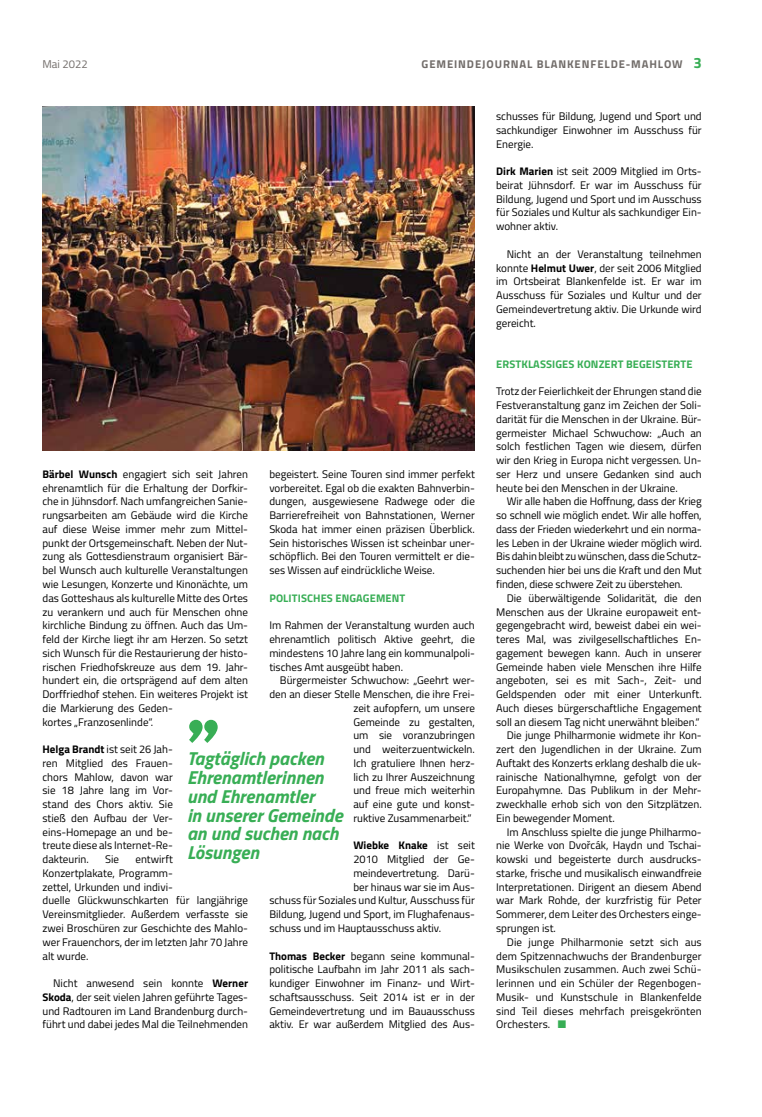
<style>
.page{position:relative;width:762px;height:1117px;background:#fff}
.page>*{position:absolute;margin:0;border:0;box-sizing:border-box;transform-origin:0 0}
.t1{font:italic 700 18.75px/18.8px "Titillium Web";color:#38ae55}
.t2{font:700 11.25px "Titillium Web";letter-spacing:.08em;color:#716c69}
.t3{font:11.25px "Titillium Web";color:#716c69}
.t4{font:11px/13.8px "Titillium Web";color:#000;text-align:justify}
.t5{font:700 11px "Titillium Web";letter-spacing:.01em;color:#38ae55}
.t6{font:700 11px "Titillium Web";color:#000}
.s1{font-size:15px;color:#38ae55}
.s2{font-weight:400}
.s3{font-weight:700}
.s4{color:#38ae55}
</style>
<div class="page">
<img style="left:43px;top:106px;width:432px;height:344px">
<svg style="left:189px;top:719px;width:29px;height:23px"></svg>
<p class="t3" style="left:43px;top:56px;width:47px">Mai 2022</p>
<p class="t2" style="left:421px;top:55px;width:282px">GEMEINDEJOURNAL BLANKENFELDE-MAHLOW <span class="s1">3</span></p>
<p class="t4" style="left:269px;top:466px;width:207px;text-align:left">begeistert. Seine Touren sind immer perfekt vorbereitet. Egal ob die exakten Bahnverbin&shy;dungen, ausgewiesene Radwege oder die Barrierefreiheit von Bahnstationen, Werner Skoda hat immer einen präzisen Überblick.<br>Sein historisches Wissen ist scheinbar uner&shy;schöpflich. Bei den Touren vermittelt er die&shy;ses Wissen auf eindrückliche Weise.</p>
<p class="t5" style="left:269px;top:589px;width:137px">POLITISCHES ENGAGEMENT</p>
<p class="t4" style="left:269px;top:618px;width:207px">Im Rahmen der Veranstaltung wurden auch ehrenamtlich politisch Aktive geehrt, die mindestens 10 Jahre lang ein kommunalpoli&shy;tisches Amt ausgeübt haben.</p>
<p class="t4" style="left:269px;top:673px;width:207px;text-align:right">Bürgermeister Schwuchow: „Geehrt wer&shy;den an dieser Stelle Menschen, die ihre Frei&shy;zeit aufopfern, um unsere<br>Gemeinde zu gestalten,<br>um sie voranzubringen<br>und weiterzuentwickeln.<br>Ich gratuliere Ihnen herz-<br>lich zu Ihrer Auszeichnung<br>und freue mich weiterhin<br>auf eine gute und konst-<br>ruktive Zusammenarbeit.“</p>
<p class="t6" style="left:353px;top:837px;width:123px">Wiebke Knake <span class="s2">ist seit</span></p>
<p class="t4" style="left:353px;top:851px;width:123px">2010 Mitglied der Ge-</p>
<p class="t4" style="left:353px;top:865px;width:123px">meindevertretung. Darü-</p>
<p class="t4" style="left:353px;top:879px;width:123px">ber hinaus war sie im Aus-</p>
<p class="t4" style="left:269px;top:893px;width:207px">schuss für Soziales und Kultur, Ausschuss für</p>
<p class="t4" style="left:269px;top:906px;width:207px">Bildung, Jugend und Sport, im Flughafenaus-</p>
<p class="t4" style="left:269px;top:920px;width:173px">schuss und im Hauptausschuss aktiv.</p>
<p class="t4" style="left:269px;top:948px;width:207px;text-align:left"><span class="s3">Thomas Becker</span> begann seine kommunal&shy;politische Laufbahn im Jahr 2011 als sach&shy;kundiger Einwohner im Finanz- und Wirt&shy;schaftsausschuss. Seit 2014 ist er in der Gemeindevertretung und im Bauausschuss aktiv. Er war außerdem Mitglied des Aus-</p>
<p class="t4" style="left:43px;top:466px;width:207px;text-align:left"><span class="s3">Bärbel Wunsch</span> engagiert sich seit Jahren ehrenamtlich für die Erhaltung der Dorfkir&shy;che in Jühnsdorf. Nach umfangreichen Sanie&shy;rungsarbeiten am Gebäude wird die Kirche auf diese Weise immer mehr zum Mittel&shy;punkt der Ortsgemeinschaft. Neben der Nut&shy;zung als Gottesdienstraum organisiert Bär&shy;bel Wunsch auch kulturelle Veranstaltungen wie Lesungen, Konzerte und Kinonächte, um das Gotteshaus als kulturelle Mitte des Ortes zu verankern und auch für Menschen ohne kirchliche Bindung zu öffnen. Auch das Um&shy;feld der Kirche liegt ihr am Herzen. So setzt sich Wunsch für die Restaurierung der histo&shy;rischen Friedhofskreuze aus dem 19. Jahr&shy;hundert ein, die ortsprägend auf dem alten Dorffriedhof stehen. Ein weiteres Projekt ist die Markierung des Geden-<br>kortes „Franzosenlinde“.</p>
<p class="t4" style="left:43px;top:741px;width:132px"><span class="s3">Helga Brandt</span> ist seit 26 Jah&shy;ren Mitglied des Frauen&shy;chors Mahlow, davon war sie 18 Jahre lang im Vor&shy;stand des Chors aktiv. Sie stieß den Aufbau der Ver&shy;eins-Homepage an und be&shy;treute diese als Internet-Re&shy;dakteurin.</p>
<h1 class="t1" style="left:187px;top:748px;width:157px">Tagtäglich packen<br>Ehrenamtlerinnen und Ehrenamtler<br>in unserer Gemeinde an und suchen nach<br>Lösungen</h1>
<p class="t4" style="left:43px;top:851px;width:207px;text-align:left;text-indent:93px">entwirft<br>Konzertplakate, Programm-<br>zettel, Urkunden und indivi-<br>duelle Glückwunschkarten für langjährige<br>Vereinsmitglieder. Außerdem verfasste sie zwei Broschüren zur Geschichte des Mahlo&shy;wer Frauenchors, der im letzten Jahr 70 Jahre alt wurde.</p>
<p class="t4" style="left:43px;top:975px;width:207px;text-indent:11px">Nicht anwesend sein konnte <span class="s3">Werner Skoda</span>, der seit vielen Jahren geführte Tages&shy;und Radtouren im Land Brandenburg durch&shy;führt und dabei jedes Mal die Teilnehmenden</p>
<p class="t4" style="left:105px;top:851px;width:15px">Sie</p>
<p class="t4" style="left:496px;top:109px;width:207px">schusses für Bildung, Jugend und Sport und sachkundiger Einwohner im Ausschuss für Energie.</p>
<p class="t4" style="left:496px;top:164px;width:207px"><span class="s3">Dirk Marien</span> ist seit 2009 Mitglied im Orts&shy;beirat Jühnsdorf. Er war im Ausschuss für Bildung, Jugend und Sport und im Ausschuss für Soziales und Kultur als sachkundiger Ein&shy;wohner aktiv.</p>
<p class="t4" style="left:496px;top:246px;width:207px;text-indent:11px">Nicht an der Veranstaltung teilnehmen konnte <span class="s3">Helmut Uwer</span>, der seit 2006 Mitglied im Ortsbeirat Blankenfelde ist. Er war im Ausschuss für Soziales und Kultur und der Gemeindevertretung aktiv. Die Urkunde wird gereicht.</p>
<p class="t5" style="left:496px;top:355px;width:198px">ERSTKLASSIGES KONZERT BEGEISTERTE</p>
<p class="t4" style="left:496px;top:384px;width:207px">Trotz der Feierlichkeit der Ehrungen stand die Festveranstaltung ganz im Zeichen der Soli&shy;darität für die Menschen in der Ukraine. Bür&shy;germeister Michael Schwuchow: „Auch an solch festlichen Tagen wie diesem, dürfen wir den Krieg in Europa nicht vergessen. Un&shy;ser Herz und unsere Gedanken sind auch heute bei den Menschen in der Ukraine.</p>
<p class="t4" style="left:496px;top:494px;width:207px;text-align:left;text-indent:11px">Wir alle haben die Hoffnung, dass der Krieg so schnell wie möglich endet. Wir alle hoffen, dass der Frieden wiederkehrt und ein norma&shy;les Leben in der Ukraine wieder möglich wird.<br>Bis dahin bleibt zu wünschen, dass die Schutz&shy;suchenden hier bei uns die Kraft und den Mut finden, diese schwere Zeit zu überstehen.</p>
<p class="t4" style="left:507px;top:590px;width:196px">Die überwältigende Solidarität, die den</p>
<p class="t4" style="left:496px;top:604px;width:207px">Menschen aus der Ukraine europaweit ent-</p>
<p class="t4" style="left:496px;top:618px;width:207px">gegengebracht wird, beweist dabei ein wei-</p>
<p class="t4" style="left:496px;top:631px;width:207px">teres Mal, was zivilgesellschaftliches En-</p>
<p class="t4" style="left:496px;top:645px;width:207px">gagement bewegen kann. Auch in unserer</p>
<p class="t4" style="left:496px;top:659px;width:207px">Gemeinde haben viele Menschen ihre Hilfe</p>
<p class="t4" style="left:496px;top:673px;width:207px">angeboten, sei es mit Sach-, Zeit- und</p>
<p class="t4" style="left:496px;top:686px;width:206px">Geldspenden oder mit einer Unterkunft.</p>
<p class="t4" style="left:496px;top:700px;width:207px">Auch dieses bürgerschaftliche Engagement</p>
<p class="t4" style="left:496px;top:714px;width:205px">soll an diesem Tag nicht unerwähnt bleiben.“</p>
<p class="t4" style="left:507px;top:728px;width:196px">Die junge Philharmonie widmete ihr Kon-</p>
<p class="t4" style="left:496px;top:741px;width:207px">zert den Jugendlichen in der Ukraine. Zum</p>
<p class="t4" style="left:496px;top:755px;width:207px">Auftakt des Konzerts erklang deshalb die uk-</p>
<p class="t4" style="left:496px;top:769px;width:207px">rainische Nationalhymne, gefolgt von der</p>
<p class="t4" style="left:496px;top:783px;width:207px">Europahymne. Das Publikum in der Mehr-</p>
<p class="t4" style="left:496px;top:796px;width:206px">zweckhalle erhob sich von den Sitzplätzen.</p>
<p class="t4" style="left:496px;top:810px;width:119px">Ein bewegender Moment.</p>
<p class="t4" style="left:507px;top:824px;width:196px">Im Anschluss spielte die junge Philharmo-</p>
<p class="t4" style="left:496px;top:838px;width:207px">nie Werke von Dvořcák, Haydn und Tschai-</p>
<p class="t4" style="left:496px;top:851px;width:207px">kowski und begeisterte durch ausdrucks-</p>
<p class="t4" style="left:496px;top:865px;width:207px">starke, frische und musikalisch einwandfreie</p>
<p class="t4" style="left:496px;top:879px;width:207px">Interpretationen. Dirigent an diesem Abend</p>
<p class="t4" style="left:496px;top:893px;width:207px">war Mark Rohde, der kurzfristig für Peter</p>
<p class="t4" style="left:496px;top:906px;width:207px">Sommerer, dem Leiter des Orchesters einge-</p>
<p class="t4" style="left:496px;top:920px;width:60px">sprungen ist.</p>
<p class="t4" style="left:507px;top:934px;width:196px">Die junge Philharmonie setzt sich aus</p>
<p class="t4" style="left:496px;top:948px;width:207px">dem Spitzennachwuchs der Brandenburger</p>
<p class="t4" style="left:496px;top:961px;width:206px">Musikschulen zusammen. Auch zwei Schü-</p>
<p class="t4" style="left:496px;top:975px;width:207px">lerinnen und ein Schüler der Regenbogen-</p>
<p class="t4" style="left:496px;top:989px;width:207px">Musik- und Kunstschule in Blankenfelde</p>
<p class="t4" style="left:496px;top:1003px;width:207px">sind Teil dieses mehrfach preisgekrönten</p>
<p class="t4" style="left:496px;top:1016px;width:72px">Orchesters. <span class="s4">■</span></p>
</div>
